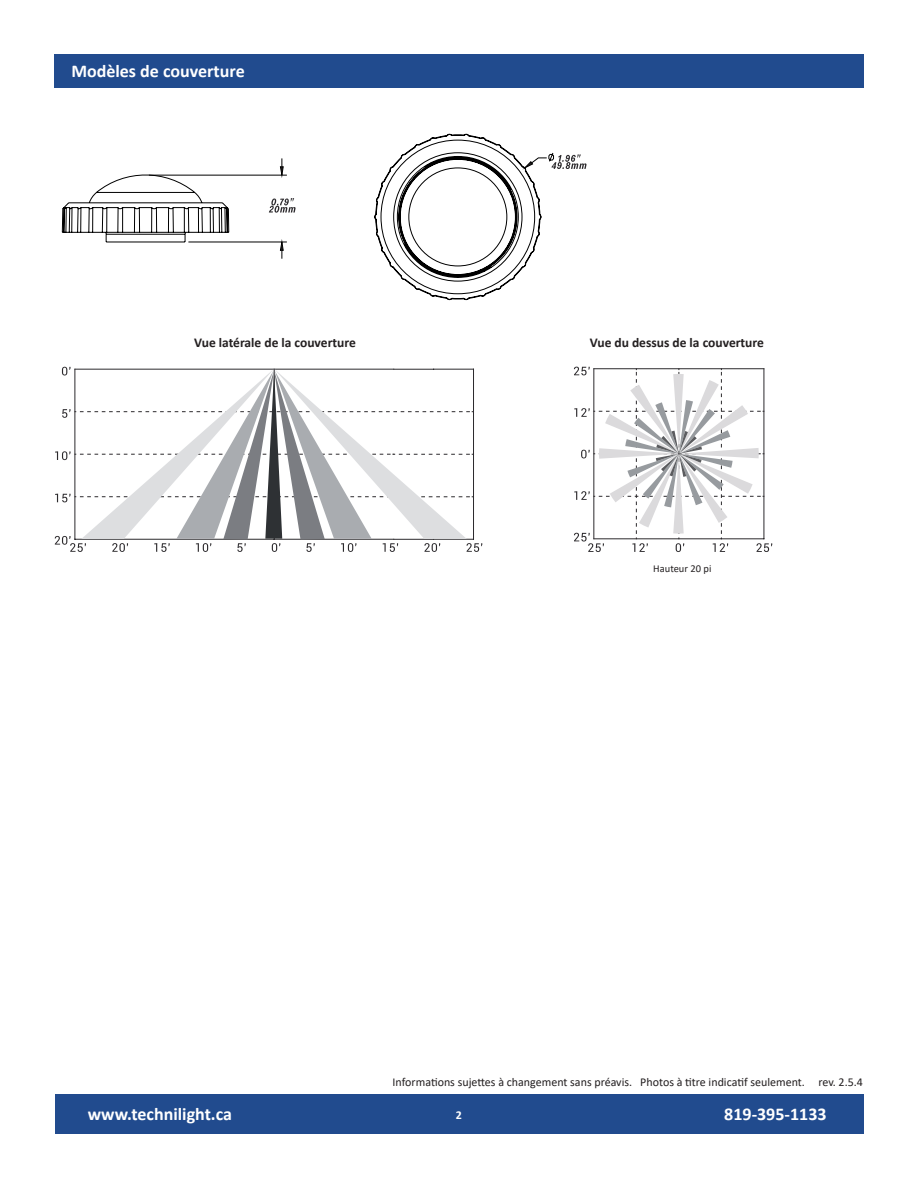
<style>
.page{position:relative;width:918px;height:1188px;background:#fff}
.page>*{position:absolute;margin:0;border:0;box-sizing:border-box;transform-origin:0 0}
.t1{font:700 18px "Calibri";color:#fff}
.t2{font:700 13.5px "Calibri";color:#231f20}
.t3{font:12px "Calibri";color:#231f20}
.t4{font:700 12px "Calibri";color:#fff}
.t5{font:10.5px "Calibri";color:#231f20}
</style>
<div class="page">
<div style="left:56px;top:1094px;width:808px;height:40px;background:#214b8e"></div>
<div style="left:55px;top:54px;width:809px;height:33px;background:#214b8e"></div>
<svg style="left:55px;top:367px;width:427px;height:185px"></svg>
<svg style="left:574px;top:367px;width:198px;height:185px"></svg>
<svg style="left:62px;top:134px;width:492px;height:166px"></svg>
<svg style="left:149px;top:158px;width:384px;height:101px"></svg>
<svg style="left:551px;top:155px;width:35px;height:14px"></svg>
<h1 class="t1" style="left:71px;top:59px;width:175px">Modèles de couverture</h1>
<p class="t2" style="left:194px;top:333px;width:163px">Vue latérale de la couverture</p>
<p class="t2" style="left:590px;top:333px;width:176px">Vue du dessus de la couverture</p>
<p class="t5" style="left:653px;top:561px;width:60px">Hauteur 20 pi</p>
<p class="t3" style="left:393px;top:1073px;width:472px">Informations sujettes à changement sans préavis. Photos à titre indicatif seulement. rev. 2.5.4</p>
<h1 class="t1" style="left:88px;top:1101px;width:146px">www.technilight.ca</h1>
<h1 class="t1" style="left:724px;top:1101px;width:104px">819-395-1133</h1>
<p class="t4" style="left:456px;top:1106px;width:8px">2</p>
</div>
